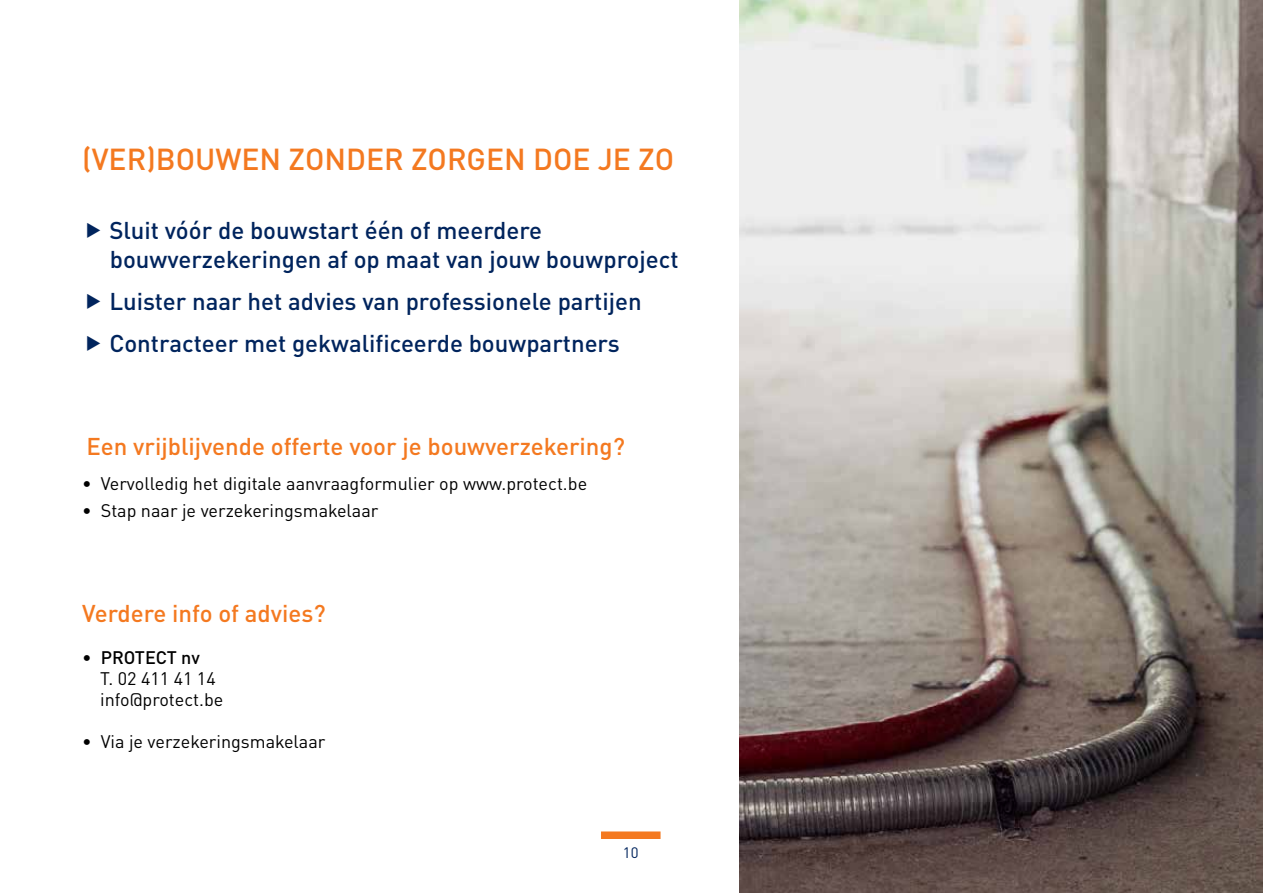
<style>
.page{position:relative;width:1263px;height:893px;background:#fff}
.page>*{position:absolute;margin:0;border:0;box-sizing:border-box;transform-origin:0 0}
.t1{font:500 30px "DIN Pro";color:#f47920}
.t2{font:500 24px/28.5px "DIN Pro";color:#00245d}
.t3{font:500 24px "DIN Pro";color:#f47920}
.t4{font:18px/21px "DIN Pro";color:#000}
.t5{font:15px "DIN Pro";color:#00245d}
.s1{font-weight:500}
</style>
<div class="page">
<div style="left:601px;top:831px;width:59px;height:8px;background:#f47920"></div>
<img style="left:740px;top:0;width:523px;height:893px">
<p class="t1" style="left:82px;top:135px;width:593px">(VER)BOUWEN ZONDER ZORGEN DOE JE ZO</p>
<p class="t2" style="left:109px;top:214px;width:571px">Sluit vóór de bouwstart één of meerdere bouwverzekeringen af op maat van jouw bouwproject</p>
<p class="t2" style="left:109px;top:277px;width:534px;line-height:42px">Luister naar het advies van professionele partijen<br>Contracteer met gekwalificeerde bouwpartners</p>
<p class="t3" style="left:86px;top:426px;width:540px">Een vrijblijvende offerte voor je bouwverzekering?</p>
<p class="t4" style="left:82px;top:471px;width:506px">• Vervolledig het digitale aanvraagformulier op www.protect.be</p>
<p class="t4" style="left:82px;top:498px;width:298px">• Stap naar je verzekeringsmakelaar</p>
<p class="t3" style="left:82px;top:594px;width:245px">Verdere info of advies?</p>
<p class="t4" style="left:100px;top:645px;width:125px;text-indent:-18px">• <span class="s1">PROTECT nv<br></span>T. 02 411 41 14 info@protect.be</p>
<p class="t4" style="left:82px;top:729px;width:245px">• Via je verzekeringsmakelaar</p>
<p class="t5" style="left:623px;top:841px;width:17px">10</p>
</div>
